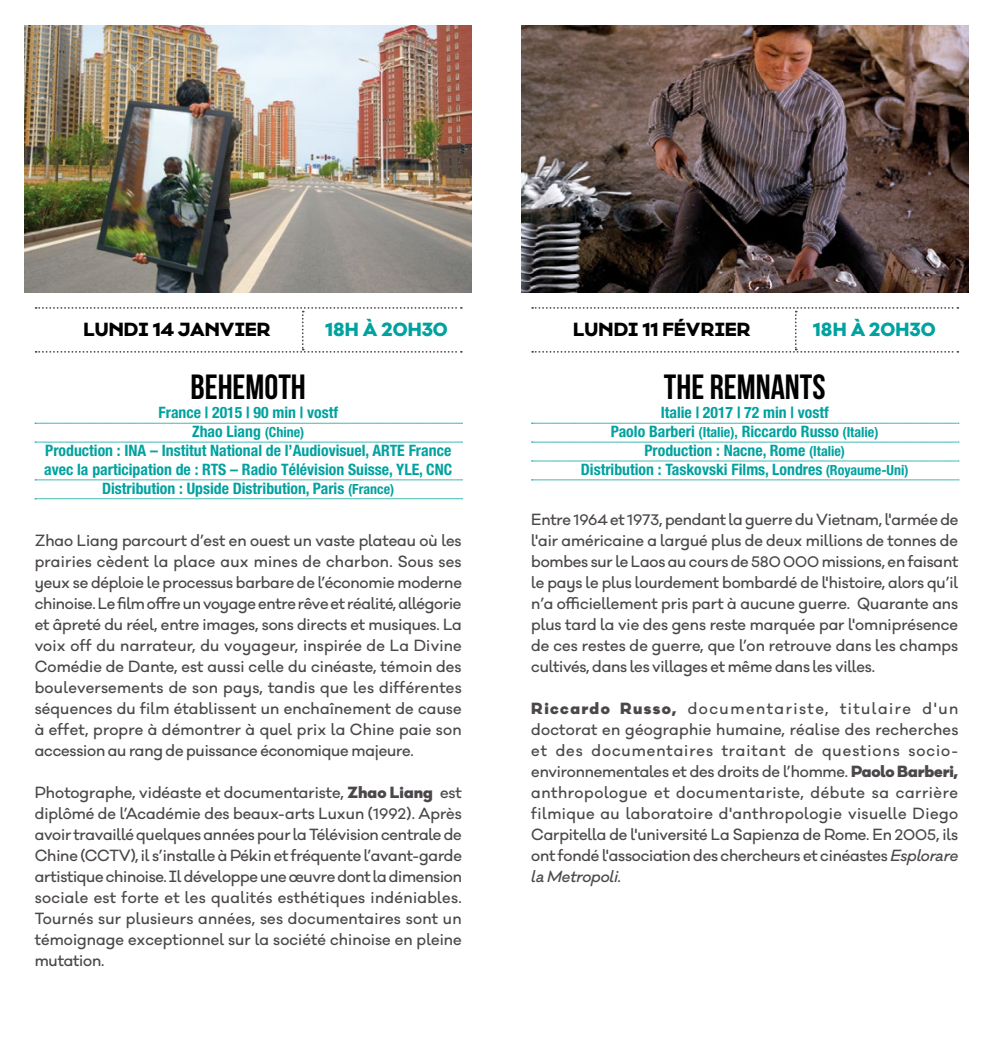
<style>
.page{position:relative;width:993px;height:1042px;background:#fff}
.page>*{position:absolute;margin:0;border:0;box-sizing:border-box;transform-origin:0 0}
.t1{font:35px "Bebas Neue";color:#000}
.t2{font:800 17.5px "Galano Classic Alt";letter-spacing:.01em;color:#000}
.t3{font:800 17.5px "Galano Classic Alt";color:#00a29f}
.t4{font:700 condensed 15.75px/18.9px "Helvetica Neue";color:#00a29f;text-align:center}
.t5{font:500 14.88px/21px "Galano Classic Alt";letter-spacing:-.01em;color:#4b474b;text-align:justify}
.s1{font-size:14px}
.s2{font-weight:800}
.s3{font-style:italic}
</style>
<div class="page">
<svg style="left:35px;top:423px;width:427px;height:1px"></svg>
<svg style="left:35px;top:442px;width:427px;height:1px"></svg>
<svg style="left:35px;top:479px;width:427px;height:1px"></svg>
<svg style="left:35px;top:498px;width:427px;height:1px"></svg>
<img style="left:25px;top:25px;width:446px;height:267px">
<svg style="left:36px;top:307px;width:425px;height:46px"></svg>
<svg style="left:531px;top:423px;width:427px;height:1px"></svg>
<svg style="left:531px;top:442px;width:427px;height:1px"></svg>
<svg style="left:531px;top:461px;width:427px;height:1px"></svg>
<svg style="left:531px;top:479px;width:427px;height:1px"></svg>
<img style="left:521px;top:25px;width:446px;height:267px">
<svg style="left:532px;top:307px;width:426px;height:46px"></svg>
<p class="t2" style="left:84px;top:318px;width:189px">LUNDI 14 JANVIER</p>
<p class="t3" style="left:325px;top:318px;width:124px">18H À 20H30</p>
<h1 class="t1" style="left:190px;top:368px;width:117px">BEHEMOTH</h1>
<p class="t4" style="left:44px;top:403px;width:409px">France | 2015 | 90 min | vostf<br>Zhao Liang <span class="s1">(Chine)<br></span>Production : INA – Institut National de l’Audiovisuel, ARTE France avec la participation de : RTS – Radio Télévision Suisse, YLE, CNC Distribution : Upside Distribution, Paris <span class="s1">(France)</span></p>
<p class="t5" style="left:35px;top:530px;width:428px">Zhao Liang parcourt d’est en ouest un vaste plateau où les prairies cèdent la place aux mines de charbon. Sous ses yeux se déploie le processus barbare de l’économie moderne chinoise. Le film offre un voyage entre rêve et réalité, allégorie et âpreté du réel, entre images, sons directs et musiques. La voix off du narrateur, du voyageur, inspirée de La Divine Comédie de Dante, est aussi celle du cinéaste, témoin des bouleversements de son pays, tandis que les différentes séquences du film établissent un enchaînement de cause à effet, propre à démontrer à quel prix la Chine paie son accession au rang de puissance économique majeure.</p>
<p class="t5" style="left:35px;top:782px;width:428px">Photographe, vidéaste et documentariste, <span class="s2">Zhao Liang</span> est diplômé de l’Académie des beaux-arts Luxun (<span class="s1">1992</span>). Après avoir travaillé quelques années pour la Télévision centrale de Chine (CCTV), il s’installe à Pékin et fréquente l’avant-garde artistique chinoise. Il développe une œuvre dont la dimension sociale est forte et les qualités esthétiques indéniables.<br>Tournés sur plusieurs années, ses documentaires sont un témoignage exceptionnel sur la société chinoise en pleine mutation.</p>
<p class="t2" style="left:573px;top:318px;width:179px">LUNDI 11 FÉVRIER</p>
<p class="t3" style="left:812px;top:318px;width:124px">18H À 20H30</p>
<h1 class="t1" style="left:663px;top:368px;width:163px">THE REMNANTS</h1>
<p class="t4" style="left:580px;top:403px;width:329px">Italie | 2017 | 72 min | vostf<br>Paolo Barberi <span class="s1">(Italie),</span> Riccardo Russo <span class="s1">(Italie)<br></span>Production : Nacne, Rome <span class="s1">(Italie)<br></span>Distribution : Taskovski Films, Londres <span class="s1">(Royaume-Uni)</span></p>
<p class="t5" style="left:531px;top:509px;width:428px">Entre <span class="s1">1964</span> et <span class="s1">1973</span>, pendant la guerre du Vietnam, l'armée de l'air américaine a largué plus de deux millions de tonnes de bombes sur le Laos au cours de <span class="s1">580 000</span> missions, en faisant le pays le plus lourdement bombardé de l'histoire, alors qu’il n’a officiellement pris part à aucune guerre. Quarante ans plus tard la vie des gens reste marquée par l'omniprésence de ces restes de guerre, que l’on retrouve dans les champs cultivés, dans les villages et même dans les villes.</p>
<p class="t5" style="left:531px;top:698px;width:428px"><span class="s2">Riccardo Russo,</span> documentariste, titulaire d'un doctorat en géographie humaine, réalise des recherches et des documentaires traitant de questions socio&shy;environnementales et des droits de l’homme. <span class="s2">Paolo Barberi, </span>anthropologue et documentariste, débute sa carrière filmique au laboratoire d'anthropologie visuelle Diego Carpitella de l'université La Sapienza de Rome. En <span class="s1">2005</span>, ils ont fondé l'association des chercheurs et cinéastes <span class="s3">Esplorare la Metropoli.</span></p>
</div>
